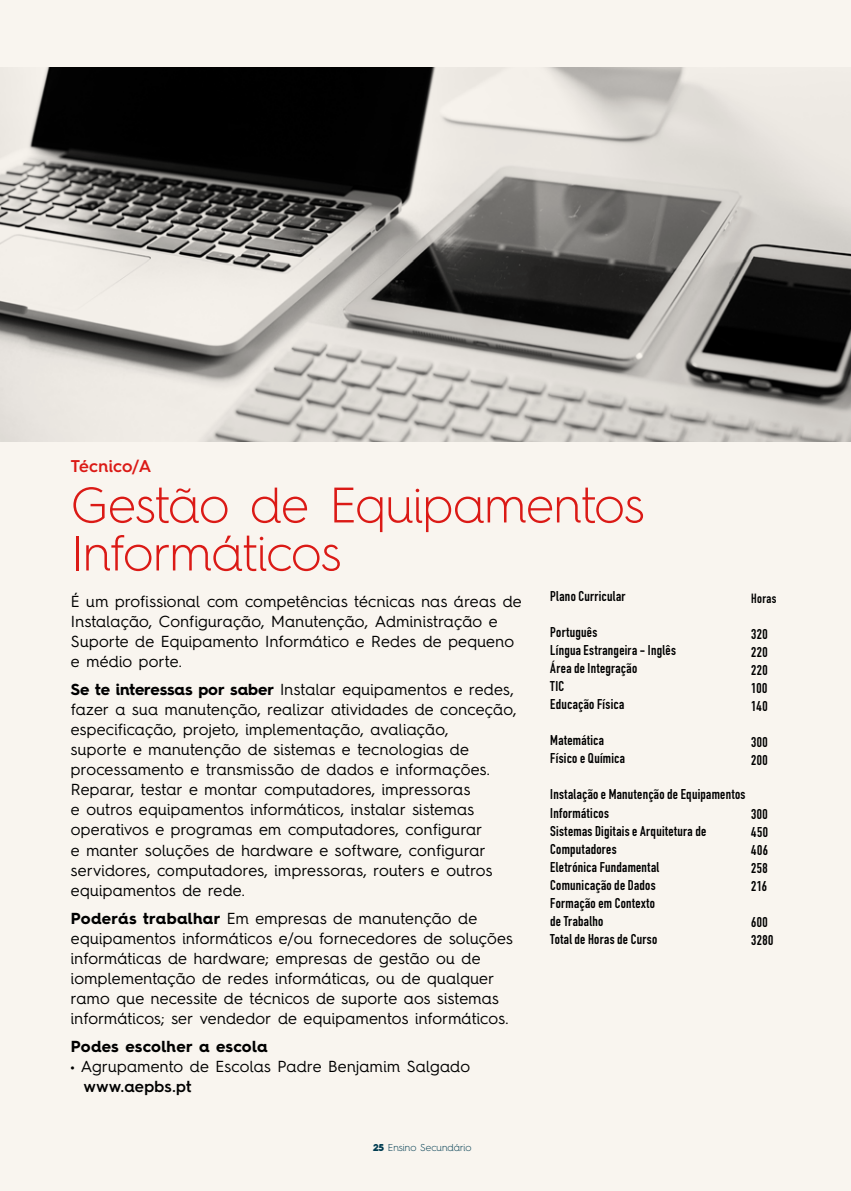
<style>
.page{position:relative;width:851px;height:1191px;background:#fff}
.page>*{position:absolute;margin:0;border:0;box-sizing:border-box;transform-origin:0 0}
.t1{font:300 50px/48px "Hurme Geometric Sans 4";letter-spacing:-.015em;color:#db1a16}
.t2{font:600 17px "Hurme Geometric Sans 4";letter-spacing:.01em;color:#db1a16}
.t3{font:16px/20px "Hurme Geometric Sans 4";letter-spacing:.01em;color:#000}
.t4{font:700 16px "Hurme Geometric Sans 4";letter-spacing:.015em;color:#000}
.t5{font:600 16px "Hurme Geometric Sans 4";letter-spacing:.02em;color:#000}
.t6{font:700 14px/18px "DIN Condensed";letter-spacing:.02em;color:#000}
.t7{font:700 13.2px "DIN Condensed";letter-spacing:.025em;color:#000}
.t8{font:300 10px "Hurme Geometric Sans 4";color:#003c51}
.s1{font-weight:700}
.s2{font-weight:900}
</style>
<div class="page">
<div style="left:0;top:0;width:850px;height:1191px;background:#f9f5ef"></div>
<img style="left:0;top:67px;width:850px;height:374px">
<p class="t2" style="left:71px;top:454px;width:82px">Técnico/A</p>
<h1 class="t1" style="left:71px;top:480px;width:575px">Gestão de Equipamentos<br>Informáticos</h1>
<p class="t3" style="left:71px;top:591px;width:452px">É um profissional com competências técnicas nas áreas de Instalação, Configuração, Manutenção, Administração e Suporte de Equipamento Informático e Redes de pequeno e médio porte.</p>
<p class="t3" style="left:71px;top:679px;width:447px"><span class="s1">Se te interessas por saber</span> Instalar equipamentos e redes, fazer a sua manutenção, realizar atividades de conceção, especificação, projeto, implementação, avaliação,<br>suporte e manutenção de sistemas e tecnologias de processamento e transmissão de dados e informações.<br>Reparar, testar e montar computadores, impressoras<br>e outros equipamentos informáticos, instalar sistemas operativos e programas em computadores, configurar<br>e manter soluções de hardware e software, configurar servidores, computadores, impressoras, routers e outros equipamentos de rede.</p>
<p class="t3" style="left:71px;top:907px;width:443px"><span class="s1">Poderás trabalhar</span> Em empresas de manutenção de equipamentos informáticos e/ou fornecedores de soluções informáticas de hardware; empresas de gestão ou de iomplementação de redes informáticas, ou de qualquer ramo que necessite de técnicos de suporte aos sistemas informáticos; ser vendedor de equipamentos informáticos.</p>
<p class="t4" style="left:71px;top:1034px;width:198px">Podes escolher a escola</p>
<p class="t3" style="left:71px;top:1055px;width:400px"><span class="s2">·</span> Agrupamento de Escolas Padre Benjamim Salgado</p>
<p class="t5" style="left:84px;top:1074px;width:109px">www.aepbs.pt</p>
<p class="t8" style="left:373px;top:1140px;width:100px"><span class="s2">25</span> Ensino Secundário</p>
<p class="t6" style="left:550px;top:587px;width:77px">Plano Curricular</p>
<p class="t6" style="left:550px;top:623px;width:127px">Português<br>Língua Estrangeira - Inglês<br>Área de Integração<br>TIC<br>Educação Física</p>
<p class="t6" style="left:550px;top:731px;width:76px">Matemática<br>Físico e Química</p>
<p class="t6" style="left:550px;top:785px;width:197px">Instalação e Manutenção de Equipamentos<br>Informáticos<br>Sistemas Digitais e Arquitetura de<br>Computadores<br>Eletrónica Fundamental<br>Comunicação de Dados<br>Formação em Contexto<br>de Trabalho<br>Total de Horas de Curso</p>
<p class="t7" style="left:751px;top:589px;width:27px">Horas</p>
<p class="t6" style="left:751px;top:625px;width:18px;text-align:justify">320<br>220<br>220<br>100<br>140</p>
<p class="t6" style="left:751px;top:733px;width:18px">300<br>200</p>
<p class="t6" style="left:751px;top:805px;width:18px;text-align:justify">300<br>450<br>406<br>258<br>216</p>
<p class="t6" style="left:751px;top:913px;width:24px">600<br>3280</p>
</div>
